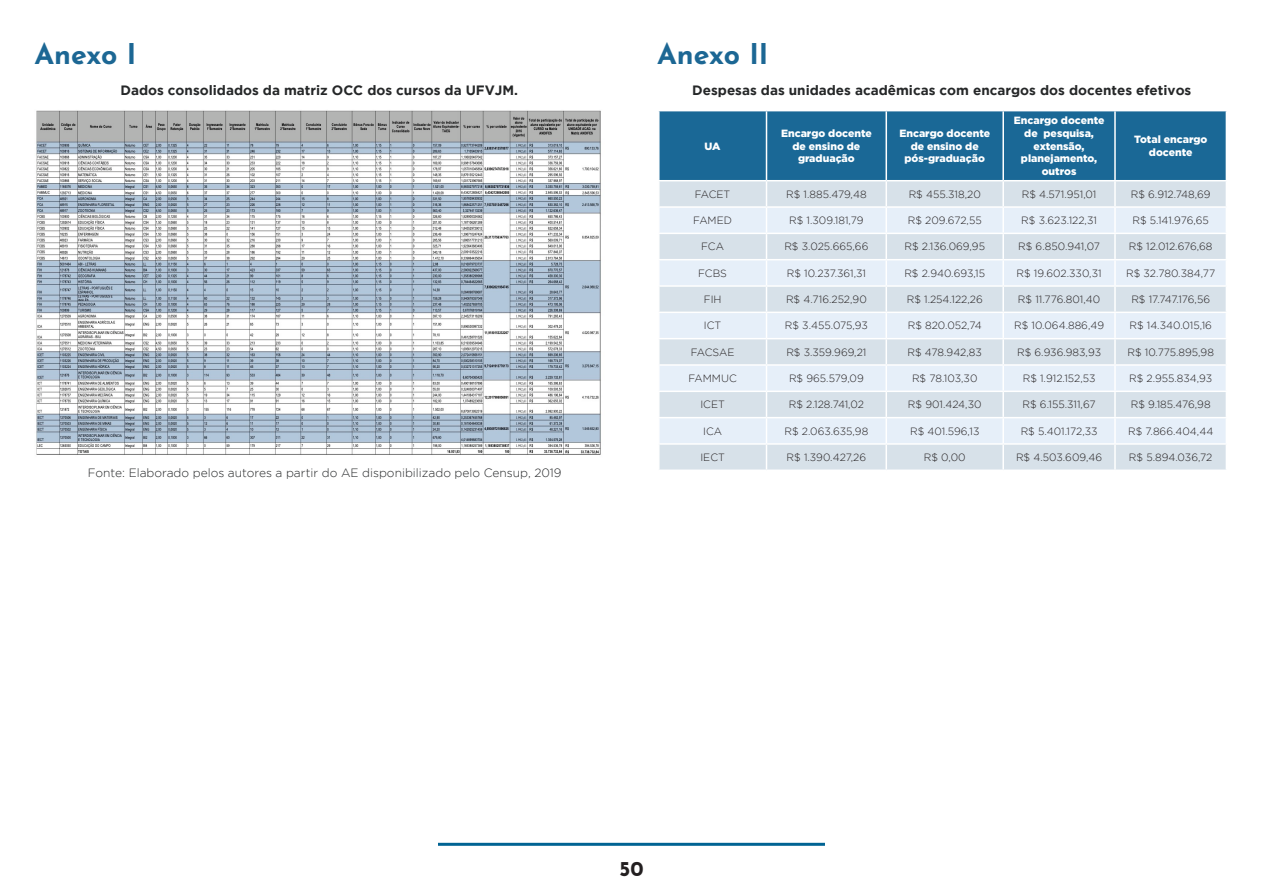
<style>
.page{position:relative;width:1263px;height:893px;background:#fff}
.page>*{position:absolute;margin:0;border:0;box-sizing:border-box;transform-origin:0 0}
.t1{font:700 28.5px "Josefin Sans";color:#1c6794}
.t2{font:700 21px "Josefin Sans";color:#231f20}
.t3{font:700 13.5px "Gotham";color:#252728}
.Estilo_de_parágrafo{font:300 12px "Gotham";color:#252728}
.t4{font:300 10.5px "Gotham";color:#231f20}
.t5{font:900 10.5px/12.6px "Gotham";color:#fff;text-align:center}
</style>
<div class="page">
<hr style="left:438px;top:843px;width:387px;height:3px;background:#006393">
<img style="left:36px;top:110px;width:565px;height:345px">
<svg style="left:658px;top:111px;width:569px;height:358px;background:#bad0e0"></svg>
<p class="t1" style="left:34px;top:33px;width:103px">Anexo I</p>
<p class="t3" style="left:120px;top:82px;width:399px">Dados consolidados da matriz OCC dos cursos da UFVJM.</p>
<p class="Estilo_de_parágrafo" style="left:88px;top:466px;width:475px">Fonte: Elaborado pelos autores a partir do AE disponibilizado pelo Censup, 2019</p>
<p class="t1" style="left:657px;top:33px;width:113px">Anexo II</p>
<p class="t3" style="left:692px;top:82px;width:501px">Despesas das unidades acadêmicas com encargos dos docentes efetivos</p>
<p class="t5" style="left:705px;top:139px;width:18px">UA</p>
<p class="t5" style="left:781px;top:127px;width:92px">Encargo docente de ensino de graduação</p>
<p class="t5" style="left:899px;top:127px;width:92px">Encargo docente de ensino de pós-graduação</p>
<p class="t5" style="left:1014px;top:114px;width:92px">Encargo docente de pesquisa, extensão, planejamento, outros</p>
<p class="t5" style="left:1134px;top:133px;width:75px">Total encargo docente</p>
<p class="t4" style="left:695px;top:188px;width:37px">FACET</p>
<p class="t4" style="left:786px;top:188px;width:82px">R$ 1.885.479,48</p>
<p class="t4" style="left:909px;top:188px;width:74px">R$ 455.318,20</p>
<p class="t4" style="left:1022px;top:188px;width:76px">R$ 4.571.951,01</p>
<p class="t4" style="left:1131px;top:188px;width:81px">R$ 6.912.748,69</p>
<p class="t4" style="left:693px;top:215px;width:40px">FAMED</p>
<p class="t4" style="left:789px;top:215px;width:76px">R$ 1.309.181,79</p>
<p class="t4" style="left:908px;top:215px;width:75px">R$ 209.672,55</p>
<p class="t4" style="left:1021px;top:215px;width:77px">R$ 3.623.122,31</p>
<p class="t4" style="left:1132px;top:215px;width:78px">R$ 5.141.976,65</p>
<p class="t4" style="left:701px;top:241px;width:24px">FCA</p>
<p class="t4" style="left:784px;top:241px;width:86px">R$ 3.025.665,66</p>
<p class="t4" style="left:904px;top:241px;width:82px">R$ 2.136.069,95</p>
<p class="t4" style="left:1018px;top:241px;width:83px">R$ 6.850.941,07</p>
<p class="t4" style="left:1129px;top:241px;width:85px">R$ 12.012.676,68</p>
<p class="t4" style="left:698px;top:267px;width:30px">FCBS</p>
<p class="t4" style="left:787px;top:267px;width:81px">R$ 10.237.361,31</p>
<p class="t4" style="left:904px;top:267px;width:82px">R$ 2.940.693,15</p>
<p class="t4" style="left:1016px;top:267px;width:87px">R$ 19.602.330,31</p>
<p class="t4" style="left:1126px;top:267px;width:91px">R$ 32.780.384,77</p>
<p class="t4" style="left:704px;top:294px;width:19px">FIH</p>
<p class="t4" style="left:786px;top:294px;width:82px">R$ 4.716.252,90</p>
<p class="t4" style="left:907px;top:294px;width:77px">R$ 1.254.122,26</p>
<p class="t4" style="left:1018px;top:294px;width:84px">R$ 11.776.801,40</p>
<p class="t4" style="left:1131px;top:294px;width:80px">R$ 17.747.176,56</p>
<p class="t4" style="left:704px;top:320px;width:19px">ICT</p>
<p class="t4" style="left:785px;top:320px;width:84px">R$ 3.455.075,93</p>
<p class="t4" style="left:908px;top:320px;width:75px">R$ 820.052,74</p>
<p class="t4" style="left:1014px;top:320px;width:91px">R$ 10.064.886,49</p>
<p class="t4" style="left:1129px;top:320px;width:84px">R$ 14.340.015,16</p>
<p class="t4" style="left:691px;top:346px;width:45px">FACSAE</p>
<p class="t4" style="left:786px;top:346px;width:82px">R$ 3.359.969,21</p>
<p class="t4" style="left:907px;top:346px;width:76px">R$ 478.942,83</p>
<p class="t4" style="left:1017px;top:346px;width:85px">R$ 6.936.983,93</p>
<p class="t4" style="left:1127px;top:346px;width:88px">R$ 10.775.895,98</p>
<p class="t4" style="left:688px;top:373px;width:50px">FAMMUC</p>
<p class="t4" style="left:789px;top:373px;width:76px">R$ 965.579,09</p>
<p class="t4" style="left:912px;top:373px;width:67px">R$ 78.103,30</p>
<p class="t4" style="left:1023px;top:373px;width:74px">R$ 1.912.152,53</p>
<p class="t4" style="left:1129px;top:373px;width:85px">R$ 2.955.834,93</p>
<p class="t4" style="left:700px;top:399px;width:26px">ICET</p>
<p class="t4" style="left:789px;top:399px;width:77px">R$ 2.128.741,02</p>
<p class="t4" style="left:908px;top:399px;width:75px">R$ 901.424,30</p>
<p class="t4" style="left:1022px;top:399px;width:75px">R$ 6.155.311,67</p>
<p class="t4" style="left:1131px;top:399px;width:81px">R$ 9.185.476,98</p>
<p class="t4" style="left:703px;top:425px;width:20px">ICA</p>
<p class="t4" style="left:784px;top:425px;width:85px">R$ 2.063.635,98</p>
<p class="t4" style="left:910px;top:425px;width:71px">R$ 401.596,13</p>
<p class="t4" style="left:1021px;top:425px;width:78px">R$ 5.401.172,33</p>
<p class="t4" style="left:1128px;top:425px;width:87px">R$ 7.866.404,44</p>
<p class="t4" style="left:700px;top:451px;width:26px">IECT</p>
<p class="t4" style="left:787px;top:451px;width:81px">R$ 1.390.427,26</p>
<p class="t4" style="left:924px;top:451px;width:43px">R$ 0,00</p>
<p class="t4" style="left:1016px;top:451px;width:88px">R$ 4.503.609,46</p>
<p class="t4" style="left:1129px;top:451px;width:85px">R$ 5.894.036,72</p>
<h2 class="t2" style="left:619px;top:853px;width:26px">50</h2>
</div>
